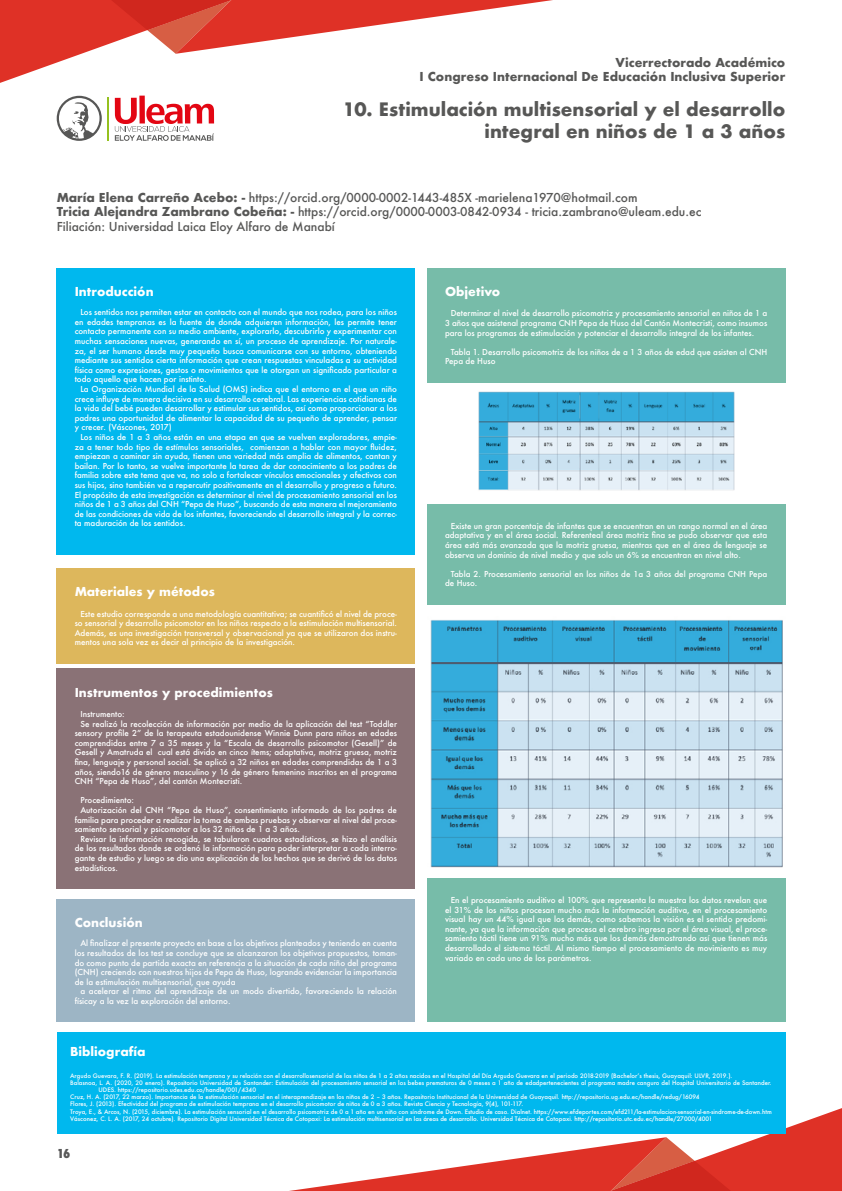
<style>
.page{position:relative;width:842px;height:1191px;background:#fff}
.page>*{position:absolute;margin:0;border:0;box-sizing:border-box;transform-origin:0 0}
.t1{font:700 18px/21.6px "Futura";color:#575756;text-align:right}
.t2{font:500 12px/14.4px "Futura";color:#575756}
.t3{font:700 12px "Futura";color:#fff}
.t4{font:700 12px/14.4px "Futura";color:#575756;text-align:right}
.t5{font:800 condensed 12px "Futura";color:#595959}
.t6{font:500 8px/9.6px "Futura";color:#fff;text-align:justify}
.t7{font:500 6px "Futura";color:#fff}
.s1{font-weight:700}
</style>
<div class="page">
<svg style="left:0;top:0;width:553px;height:83px"></svg>
<svg style="left:289px;top:1108px;width:553px;height:83px"></svg>
<hr style="left:107px;top:98px;width:2px;height:43px;background:#95c11f">
<svg style="left:57px;top:96px;width:45px;height:45px"></svg>
<div style="left:139px;top:96px;width:6px;height:27px;background:#e30613"></div>
<svg style="left:115px;top:98px;width:99px;height:43px"></svg>
<div style="left:57px;top:268px;width:358px;height:286px;background:#00b8ee"></div>
<div style="left:427px;top:268px;width:358px;height:114px;background:#77bca9"></div>
<div style="left:427px;top:504px;width:358px;height:100px;background:#77bca9"></div>
<div style="left:427px;top:878px;width:358px;height:144px;background:#77bca9"></div>
<div style="left:57px;top:568px;width:358px;height:95px;background:#ddb75c"></div>
<div style="left:57px;top:899px;width:358px;height:123px;background:#9db5c5"></div>
<div style="left:57px;top:1032px;width:728px;height:102px;background:#00b8ee"></div>
<div style="left:57px;top:668px;width:358px;height:220px;background:#8a7276"></div>
<img style="left:478px;top:391px;width:257px;height:100px">
<img style="left:430px;top:620px;width:353px;height:248px">
<h2 class="t4" style="left:420px;top:55px;width:367px">Vicerrectorado Académico<br>I Congreso Internacional De Educación Inclusiva Superior</h2>
<h1 class="t1" style="left:343px;top:99px;width:444px">10. Estimulación multisensorial y el desarrollo integral en niños de 1 a 3 años</h1>
<p class="t2" style="left:57px;top:190px;width:646px"><span class="s1">María Elena Carreño Acebo: -</span> https://orcid.org/0000-0002-1443-485X -marielena1970@hotmail.com<br><span class="s1">Tricia Alejandra Zambrano Cobeña: -</span> https://orcid.org/0000-0003-0842-0934 - tricia.zambrano@uleam.edu.ec<br>Filiación: Universidad Laica Eloy Alfaro de Manabí</p>
<h2 class="t3" style="left:75px;top:283px;width:80px">Introducción</h2>
<p class="t6" style="left:75px;top:307px;width:324px;text-indent:6px">Los sentidos nos permiten estar en contacto con el mundo que nos rodea, para los niños en edades tempranas es la fuente de donde adquieren información, les permite tener contacto permanente con su medio ambiente, explorarlo, descubrirlo y experimentar con muchas sensaciones nuevas, generando en sí, un proceso de aprendizaje. Por naturale&shy;za, el ser humano desde muy pequeño busca comunicarse con su entorno, obteniendo mediante sus sentidos cierta información que crean respuestas vinculadas a su actividad física como expresiones, gestos o movimientos que le otorgan un significado particular a todo aquello que hacen por instinto.</p>
<p class="t6" style="left:75px;top:384px;width:324px;text-indent:6px">La Organización Mundial de la Salud (OMS) indica que el entorno en el que un niño crece influye de manera decisiva en su desarrollo cerebral. Las experiencias cotidianas de la vida del bebé pueden desarrollar y estimular sus sentidos, así como proporcionar a los padres una oportunidad de alimentar la capacidad de su pequeño de aprender, pensar y crecer. (Váscones, 2017)</p>
<p class="t6" style="left:75px;top:432px;width:324px;text-indent:6px">Los niños de 1 a 3 años están en una etapa en que se vuelven exploradores, empie&shy;za a tener todo tipo de estímulos sensoriales, comienzan a hablar con mayor fluidez, empiezan a caminar sin ayuda, tienen una variedad más amplia de alimentos, cantan y bailan. Por lo tanto, se vuelve importante la tarea de dar conocimiento a los padres de familia sobre este tema que va, no solo a fortalecer vínculos emocionales y afectivos con sus hijos, sino también va a repercutir positivamente en el desarrollo y progreso a futuro.<br>El propósito de esta investigación es determinar el nivel de procesamiento sensorial en los niños de 1 a 3 años del CNH “Pepa de Huso”, buscando de esta manera el mejoramiento de las condiciones de vida de los infantes, favoreciendo el desarrollo integral y la correc&shy;ta maduración de los sentidos.</p>
<h2 class="t3" style="left:75px;top:583px;width:142px">Materiales y métodos</h2>
<p class="t6" style="left:75px;top:608px;width:324px;text-indent:6px">Este estudio corresponde a una metodología cuantitativa; se cuantificó el nivel de proce&shy;so sensorial y desarrollo psicomotor en los niños respecto a la estimulación multisensorial.<br>Además, es una investigación transversal y observacional ya que se utilizaron dos instru&shy;mentos una sola vez es decir al principio de la investigación.</p>
<h2 class="t3" style="left:75px;top:683px;width:200px">Instrumentos y procedimientos</h2>
<p class="t6" style="left:80px;top:709px;width:46px">Instrumento:</p>
<p class="t6" style="left:80px;top:718px;width:318px">Se realizó la recolección de información por medio de la aplicación del test “Toddler</p>
<p class="t6" style="left:75px;top:728px;width:324px">sensory profile 2” de la terapeuta estadounidense Winnie Dunn para niños en edades</p>
<p class="t6" style="left:75px;top:738px;width:324px">comprendidas entre 7 a 35 meses y la “Escala de desarrollo psicomotor (Gesell)” de</p>
<p class="t6" style="left:75px;top:747px;width:324px">Gesell y Amatruda el cual está divido en cinco ítems; adaptativa, motriz gruesa, motriz</p>
<p class="t6" style="left:75px;top:757px;width:324px">fina, lenguaje y personal social. Se aplicó a 32 niños en edades comprendidas de 1 a 3</p>
<p class="t6" style="left:75px;top:766px;width:324px">años, siendo16 de género masculino y 16 de género femenino inscritos en el programa</p>
<p class="t6" style="left:75px;top:776px;width:169px">CNH “Pepa de Huso”, del cantón Montecristi.</p>
<p class="t6" style="left:80px;top:795px;width:55px">Procedimiento:</p>
<p class="t6" style="left:80px;top:805px;width:318px">Autorización del CNH “Pepa de Huso”, consentimiento informado de los padres de</p>
<p class="t6" style="left:75px;top:814px;width:324px">familia para proceder a realizar la toma de ambas pruebas y observar el nivel del proce-</p>
<p class="t6" style="left:75px;top:824px;width:227px">samiento sensorial y psicomotor a los 32 niños de 1 a 3 años.</p>
<p class="t6" style="left:80px;top:834px;width:318px">Revisar la información recogida, se tabularon cuadros estadísticos, se hizo el análisis</p>
<p class="t6" style="left:75px;top:843px;width:324px">de los resultados donde se ordenó la información para poder interpretar a cada interro-</p>
<p class="t6" style="left:75px;top:853px;width:324px">gante de estudio y luego se dio una explicación de los hechos que se derivó de los datos</p>
<p class="t6" style="left:75px;top:862px;width:45px">estadísticos.</p>
<h2 class="t3" style="left:445px;top:283px;width:57px">Objetivo</h2>
<p class="t6" style="left:445px;top:308px;width:324px;text-indent:6px">Determinar el nivel de desarrollo psicomotriz y procesamiento sensorial en niños de 1 a 3 años que asistenal programa CNH Pepa de Huso del Cantón Montecristi, como insumos para los programas de estimulación y potenciar el desarrollo integral de los infantes.</p>
<p class="t6" style="left:445px;top:347px;width:324px;text-indent:6px">Tabla 1. Desarrollo psicomotriz de los niños de a 1 3 años de edad que asisten al CNH<br>Pepa de Huso</p>
<p class="t6" style="left:445px;top:521px;width:324px;text-indent:6px">Existe un gran porcentaje de infantes que se encuentran en un rango normal en el área adaptativa y en el área social. Referenteal área motriz fina se pudo observar que esta área está más avanzada que la motriz gruesa, mientras que en el área de lenguaje se observa un dominio de nivel medio y que solo un 6% se encuentran en nivel alto.</p>
<p class="t6" style="left:445px;top:569px;width:324px;text-indent:6px">Tabla 2. Procesamiento sensorial en los niños de 1a 3 años del programa CNH Pepa de Huso.</p>
<p class="t6" style="left:445px;top:895px;width:324px;text-indent:6px">En el procesamiento auditivo el 100% que representa la muestra los datos revelan que el 31% de los niños procesan mucho más la información auditiva, en el procesamiento visual hay un 44% igual que los demás, como sabemos la visión es el sentido predomi&shy;nante, ya que la información que procesa el cerebro ingresa por el área visual, el proce&shy;samiento táctil tiene un 91% mucho más que los demás demostrando así que tienen más desarrollado el sistema táctil. Al mismo tiempo el procesamiento de movimiento es muy variado en cada uno de los parámetros.</p>
<h2 class="t3" style="left:75px;top:914px;width:70px">Conclusión</h2>
<p class="t6" style="left:75px;top:938px;width:324px;text-indent:6px">Al finalizar el presente proyecto en base a los objetivos planteados y teniendo en cuenta los resultados de los test se concluye que se alcanzaron los objetivos propuestos, toman&shy;do como punto de partida exacta en referencia a la situación de cada niño del programa (CNH) creciendo con nuestros hijos de Pepa de Huso, logrando evidenciar la importancia de la estimulación multisensorial, que ayuda</p>
<p class="t6" style="left:75px;top:986px;width:324px;text-indent:6px">a acelerar el ritmo del aprendizaje de un modo divertido, favoreciendo la relación físicay a la vez la exploración del entorno.</p>
<h2 class="t3" style="left:70px;top:1042px;width:77px">Bibliografía</h2>
<p class="t7" style="left:70px;top:1071px;width:664px">Argudo Guevara, F. R. (2019). La estimulación temprana y su relación con el desarrollosensorial de los niños de 1 a 2 años nacidos en el Hospital del Día Argudo Guevara en el periodo 2018-2019 (Bachelor’s thesis, Guayaquil: ULVR, 2019.).</p>
<p class="t7" style="left:70px;top:1078px;width:703px">Balasnoa, L. A. (2020, 20 enero). Repositorio Universidad de Santander: Estimulación del procesamiento sensorial en los bebes prematuros de 0 meses a 1 año de edadpertenecientes al programa madre canguro del Hospital Universitario de Santander.</p>
<p class="t7" style="left:99px;top:1085px;width:159px">UDES. https://repositorio.udes.edu.co/handle/001/4340</p>
<p class="t7" style="left:70px;top:1092px;width:631px">Cruz, H. A. (2017, 22 marzo). Importancia de la estimulación sensorial en el interaprendizaje en los niños de 2 – 3 años. Repositorio Institucional de la Universidad de Guayaquil. http://repositorio.ug.edu.ec/handle/redug/16094</p>
<p class="t7" style="left:70px;top:1100px;width:454px">Flores, J. (2013). Efectividad del programa de estimulación temprana en el desarrollo psicomotor de niños de 0 a 3 años. Revista Ciencia y Tecnología, 9(4), 101-117.</p>
<p class="t7" style="left:70px;top:1107px;width:703px">Troya, E., &amp; Arcos, N. (2015, diciembre). La estimulación sensorial en el desarrollo psicomotriz de 0 a 1 año en un niño con síndrome de Down. Estudio de caso. Dialnet. https://www.efdeportes.com/efd211/la-estimulacion-sensorial-en-sindrome-de-down.htm</p>
<p class="t7" style="left:70px;top:1114px;width:644px">Vásconez, C. L. A. (2017, 24 octubre). Repositorio Digital Universidad Técnica de Cotopaxi: La estimulación multisensorial en las áreas de desarrollo. Universidad Técnica de Cotopaxi. http://repositorio.utc.edu.ec/handle/27000/4001</p>
<h2 class="t5" style="left:57px;top:1145px;width:15px">16</h2>
</div>
